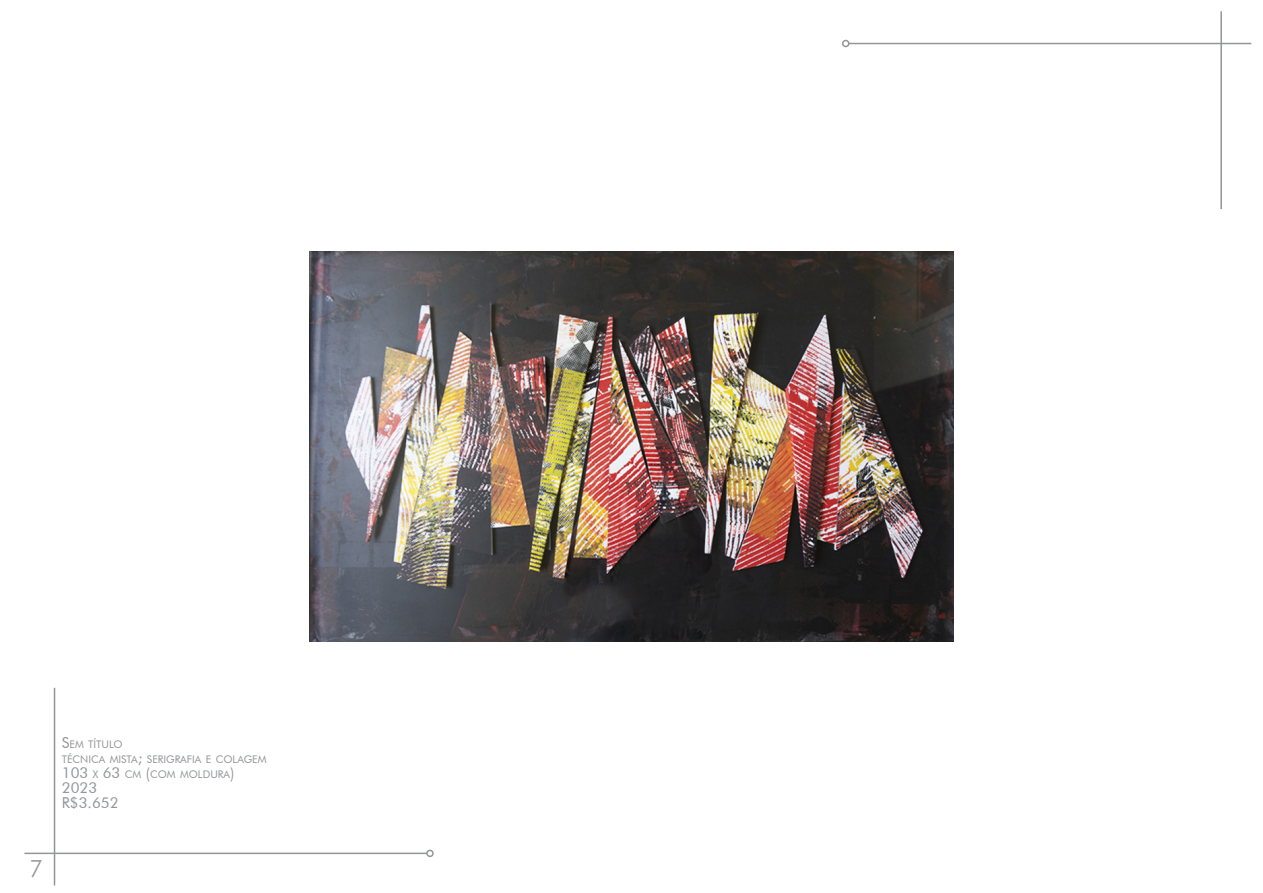
<style>
.page{position:relative;width:1263px;height:893px;background:#fff}
.page>*{position:absolute;margin:0;border:0;box-sizing:border-box;transform-origin:0 0}
.t1{font:300 24px "Futura BT";color:#939598}
.t2{font:15px "Futura BT";color:#939598}
.t3{font:10.5px "Futura BT";color:#939598}
.s1{font-size:15px}
</style>
<div class="page">
<hr style="left:24px;top:853px;width:403px;height:1px;background:#939598">
<div style="left:426px;top:850px;width:8px;height:7px;border:2px solid #939598;border-radius:50%"></div>
<hr style="left:54px;top:688px;width:1px;height:197px;background:#939598">
<hr style="left:849px;top:43px;width:402px;height:1px;background:#939598">
<div style="left:842px;top:40px;width:7px;height:7px;border:2px solid #939598;border-radius:50%"></div>
<hr style="left:1220px;top:11px;width:2px;height:198px;background:#939598">
<img style="left:310px;top:251px;width:643px;height:391px">
<h1 class="t1" style="left:29px;top:854px;width:15px">7</h1>
<p class="t3" style="left:62px;top:738px;width:62px"><span class="s1">S</span>EM TÍTULO</p>
<p class="t3" style="left:62px;top:753px;width:206px">TÉCNICA MISTA<span class="s1">;</span> SERIGRAFIA E COLAGEM</p>
<p class="t3" style="left:62px;top:768px;width:174px"><span class="s1">103</span> X <span class="s1">63</span> CM <span class="s1">(</span>COM MOLDURA<span class="s1">)</span></p>
<p class="t2" style="left:62px;top:779px;width:37px">2023</p>
<p class="t2" style="left:62px;top:794px;width:58px">R$3.652</p>
</div>
